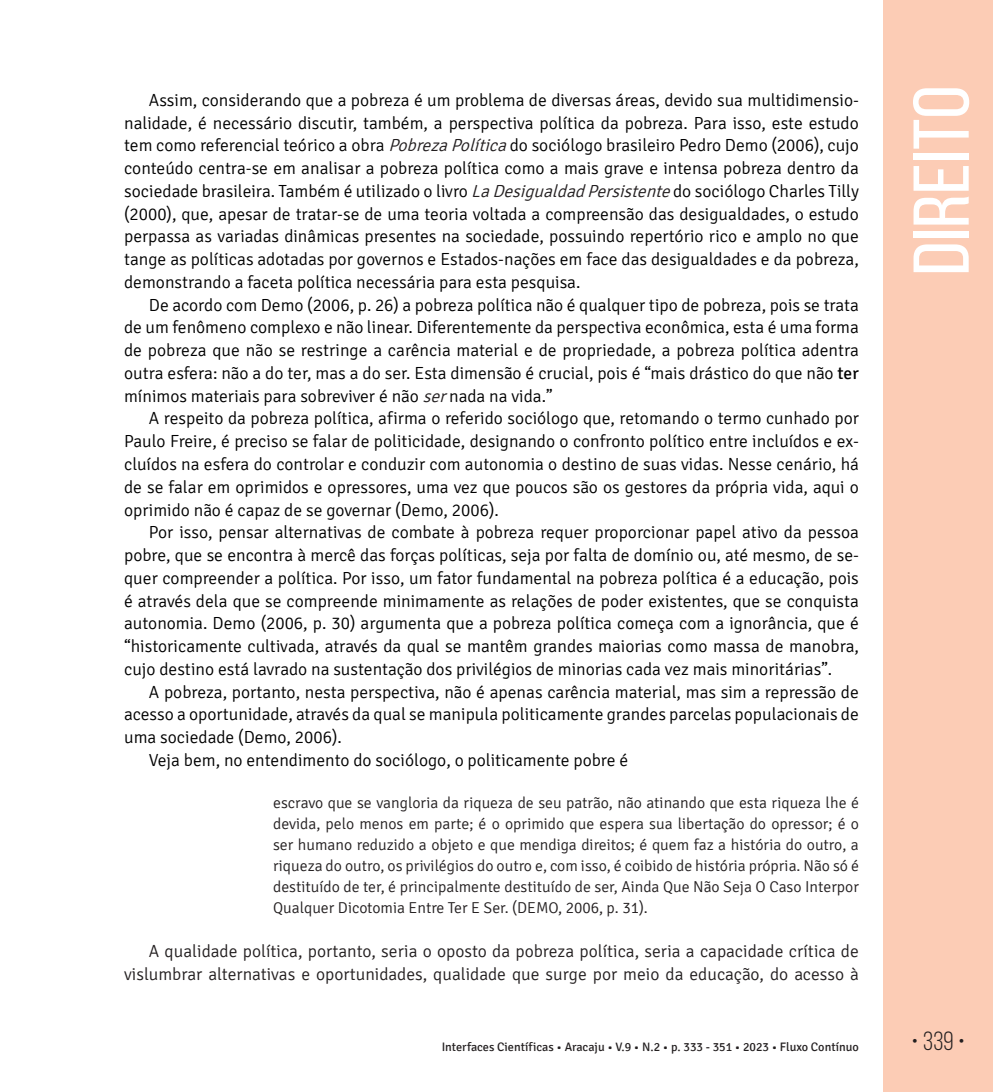
<style>
.page{position:relative;width:993px;height:1092px;background:#fff}
.page>*{position:absolute;margin:0;border:0;box-sizing:border-box;transform-origin:0 0}
.t1{font:78.75px "Bebas Neue";color:#fff;scale:1.09 1}
.t2{font:26.25px "Bebas Neue";color:#231f20}
.t3{font:300 17.5px/22.8px "Signika";color:#000001;text-align:justify}
.t4{font:300 17.5px/22.8px "Signika";color:#231f20;text-align:right}
.t5{font:300 15.75px/21px "Signika";color:#231f20;text-align:justify}
.t6{font:12.25px "Signika";color:#231f20}
.s1{font-style:italic;color:#231f20}
.s2{font-weight:400}
</style>
<div class="page">
<div style="left:883px;top:0;width:109px;height:1091px;background:#fcccb5"></div>
<p class="t3" style="left:124px;top:89px;width:736px;text-indent:25px">Assim, considerando que a pobreza é um problema de diversas áreas, devido sua multidimensio&shy;nalidade, é necessário discutir, também, a perspectiva política da pobreza. Para isso, este estudo tem como referencial teórico a obra <span class="s1">PobrezaPolítica</span>do sociólogo brasileiro Pedro Demo (2006), cujo conteúdo centra-se em analisar a pobreza política como a mais grave e intensa pobreza dentro da sociedade brasileira. Também é utilizado o livro <span class="s1">LaDesigualdadPersistente</span>do sociólogo Charles Tilly (2000), que, apesar de tratar-se de uma teoria voltada a compreensão das desigualdades, o estudo perpassa as variadas dinâmicas presentes na sociedade, possuindo repertório rico e amplo no que tange as políticas adotadas por governos e Estados-nações em face das desigualdades e da pobreza, demonstrando a faceta política necessária para esta pesquisa.</p>
<p class="t3" style="left:124px;top:294px;width:736px;text-indent:25px">De acordo com Demo (2006, p. 26) a pobreza política não é qualquer tipo de pobreza, pois se trata de um fenômeno complexo e não linear. Diferentemente da perspectiva econômica, esta é uma forma de pobreza que não se restringe a carência material e de propriedade, a pobreza política adentra outra esfera: não a do ter, mas a do ser. Esta dimensão é crucial, pois é “mais drástico do que não <span class="s2">ter </span>mínimos materiais para sobreviver é não <span class="s1">ser</span>nada na vida.”</p>
<p class="t3" style="left:124px;top:407px;width:736px;text-indent:25px">A respeito da pobreza política, afirma o referido sociólogo que, retomando o termo cunhado por Paulo Freire, é preciso se falar de politicidade, designando o confronto político entre incluídos e ex&shy;cluídos na esfera do controlar e conduzir com autonomia o destino de suas vidas. Nesse cenário, há de se falar em oprimidos e opressores, uma vez que poucos são os gestores da própria vida, aqui o oprimido não é capaz de se governar (Demo, 2006).</p>
<p class="t3" style="left:124px;top:521px;width:736px;text-indent:25px">Por isso, pensar alternativas de combate à pobreza requer proporcionar papel ativo da pessoa pobre, que se encontra à mercê das forças políticas, seja por falta de domínio ou, até mesmo, de se&shy;quer compreender a política. Por isso, um fator fundamental na pobreza política é a educação, pois é através dela que se compreende minimamente as relações de poder existentes, que se conquista autonomia. Demo (2006, p. 30) argumenta que a pobreza política começa com a ignorância, que é “historicamente cultivada, através da qual se mantêm grandes maiorias como massa de manobra, cujo destino está lavrado na sustentação dos privilégios de minorias cada vez mais minoritárias”.</p>
<p class="t3" style="left:149px;top:680px;width:711px">A pobreza, portanto, nesta perspectiva, não é apenas carência material, mas sim a repressão de</p>
<p class="t3" style="left:124px;top:703px;width:736px">acesso a oportunidade, através da qual se manipula politicamente grandes parcelas populacionais de</p>
<p class="t3" style="left:124px;top:726px;width:219px">uma sociedade (Demo, 2006).</p>
<p class="t3" style="left:149px;top:749px;width:480px">Veja bem, no entendimento do sociólogo, o politicamente pobre é</p>
<p class="t5" style="left:273px;top:792px;width:587px">escravo que se vangloria da riqueza de seu patrão, não atinando que esta riqueza lhe é devida, pelo menos em parte; é o oprimido que espera sua libertação do opressor; é o ser humano reduzido a objeto e que mendiga direitos; é quem faz a história do outro, a riqueza do outro, os privilégios do outro e, com isso, é coibido de história própria. Não só é destituído de ter, é principalmente destituído de ser, Ainda Que Não Seja O Caso Interpor Qualquer Dicotomia Entre Ter E Ser. (DEMO, 2006, p. 31).</p>
<p class="t4" style="left:124px;top:939px;width:736px">A qualidade política, portanto, seria o oposto da pobreza política, seria a capacidade crítica de vislumbrar alternativas e oportunidades, qualidade que surge por meio da educação, do acesso à</p>
<h1 class="t1" style="left:898px;top:275px;width:176px;rotate:-90deg">Direito</h1>
<p class="t6" style="left:441px;top:1040px;width:418px">Interfaces Científicas • Aracaju • V.9 • N.2 • p. 333 - 351 • 2023 • Fluxo Contínuo</p>
<h2 class="t2" style="left:911px;top:1026px;width:55px">• 339 •</h2>
</div>
